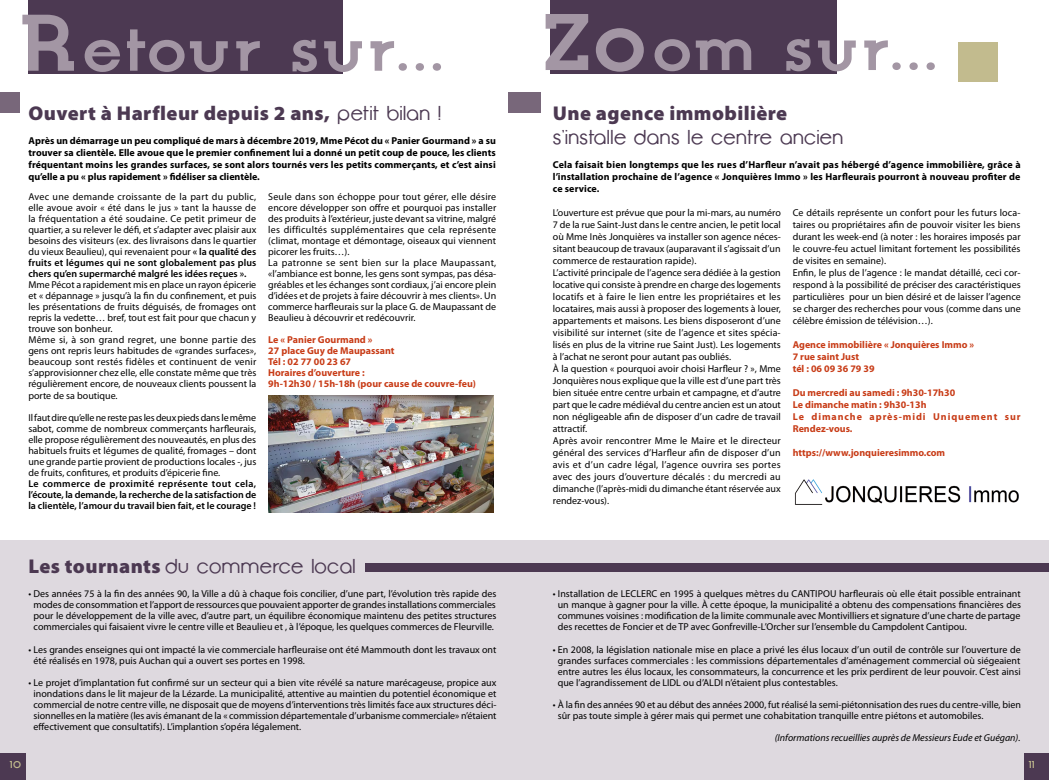
<style>
.page{position:relative;width:1049px;height:780px;background:#fff}
.page>*{position:absolute;margin:0;border:0;box-sizing:border-box;transform-origin:0 0}
.t1{font:700 59px "Opificio Serif";letter-spacing:.03em;color:#a396a4;scale:1.1 1}
.t2{font:900 20px "Myriad Pro";letter-spacing:.02em;color:#4c3952}
.t3{font:20px "Opificio";letter-spacing:.025em;color:#4c3952}
.t4{font:10px/11px "Myriad Pro";color:#000}
.t5{font:700 10px/12px "Myriad Pro";letter-spacing:.005em;color:#000;text-align:justify}
.t6{font:700 10px/12px "Myriad Pro";color:#c83c17}
.t7{font:600 10px/11px "Myriad Pro";color:#000;text-align:justify}
.t8{font:italic 10px "Myriad Pro";color:#000}
.t9{font:700 10px "Opificio Serif";color:#c2bb8e}
.s1{font-size:80px}
.s2{font-family:"Opificio";font-weight:400}
.s3{font-weight:600}
.s4{font-family:"Myriad Pro";font-weight:900}
</style>
<div class="page">
<div style="left:0;top:540px;width:1049px;height:240px;background:#ded9df"></div>
<div style="left:958px;top:42px;width:40px;height:40px;background:#c2bb8e"></div>
<div style="left:0;top:92px;width:19px;height:21px;background:#78677a"></div>
<div style="left:508px;top:92px;width:32px;height:21px;background:#78677a"></div>
<div style="left:1025px;top:753px;width:24px;height:27px;background:#4c3952"></div>
<div style="left:0;top:753px;width:26px;height:27px;background:#4c3952"></div>
<div style="left:550px;top:0;width:286px;height:74px;background:#4c3952"></div>
<div style="left:29px;top:0;width:314px;height:74px;background:#4c3952"></div>
<img style="left:794px;top:479px;width:225px;height:26px">
<img style="left:268px;top:395px;width:226px;height:117px">
<div style="left:366px;top:563px;width:683px;height:9px;background:#4c3952"></div>
<h1 class="t1" style="left:18px;top:15px;width:837px"><span class="s1">R</span>etour sur... <span class="s1">Zo</span>om sur...</h1>
<h2 class="t2" style="left:28px;top:100px;width:414px">Ouvert à Harfleur depuis 2 ans, <span class="s2">petit bilan !</span></h2>
<h2 class="t2" style="left:553px;top:100px;width:236px">Une agence immobilière</h2>
<h2 class="t3" style="left:553px;top:126px;width:292px">s’installe dans le centre ancien</h2>
<p class="t5" style="left:29px;top:134px;width:469px">Après un démarrage un peu compliqué de mars à décembre 2019, Mme Pécot du « Panier Gourmand » a su trouver sa clientèle. Elle avoue que le premier confinement lui a donné un petit coup de pouce, les clients fréquentant moins les grandes surfaces, se sont alors tournés vers les petits commerçants, et c’est ainsi qu’elle a pu « plus rapidement » fidéliser sa clientèle.</p>
<p class="t5" style="left:553px;top:158px;width:469px">Cela faisait bien longtemps que les rues d’Harfleur n’avait pas hébergé d’agence immobilière, grâce à l’installation prochaine de l’agence « Jonquières Immo » les Harfleurais pourront à nouveau profiter de ce service.</p>
<p class="t4" style="left:268px;top:191px;width:230px">Seule dans son échoppe pour tout gérer, elle désire encore développer son offre et pourquoi pas installer des produits à l’extérieur, juste devant sa vitrine, malgré les difficultés supplémentaires que cela représente (climat, montage et démontage, oiseaux qui viennent picorer les fruits…).<br>La patronne se sent bien sur la place Maupassant, «l’ambiance est bonne, les gens sont sympas, pas désa&shy;gréables et les échanges sont cordiaux, j’ai encore plein d’idées et de projets à faire découvrir à mes clients». Un commerce harfleurais sur la place G. de Maupassant de Beaulieu à découvrir et redécouvrir.</p>
<p class="t6" style="left:268px;top:334px;width:209px;line-height:11px">Le « Panier Gourmand »<br>27 place Guy de Maupassant<br>Tél : 02 77 00 23 67<br>Horaires d’ouverture :<br>9h-12h30 / 15h-18h (pour cause de couvre-feu)</p>
<p class="t4" style="left:28px;top:191px;width:229px;text-align:justify">Avec une demande croissante de la part du public, elle avoue avoir « été dans le jus » tant la hausse de la fréquentation a été soudaine. Ce petit primeur de quartier, a su relever le défi, et s’adapter avec plaisir aux besoins des visiteurs (ex. des livraisons dans le quartier du vieux Beaulieu), qui revenaient pour <span class="s3">« la qualité des fruits et légumes qui ne sont globalement pas plus chers qu’en supermarché malgré les idées reçues ».</span></p>
<p class="t4" style="left:28px;top:279px;width:230px">Mme Pécot a rapidement mis en place un rayon épicerie et « dépannage » jusqu’à la fin du confinement, et puis les présentations de fruits déguisés, de fromages ont repris la vedette… bref, tout est fait pour que chacun y trouve son bonheur.<br>Même si, à son grand regret, une bonne partie des gens ont repris leurs habitudes de «grandes surfaces», beaucoup sont restés fidèles et continuent de venir s’approvisionner chez elle, elle constate même que très régulièrement encore, de nouveaux clients poussent la porte de sa boutique.</p>
<p class="t4" style="left:28px;top:411px;width:230px;text-align:justify">Il faut dire qu’elle ne reste pas les deux pieds dans le même sabot, comme de nombreux commerçants harfleurais, elle propose régulièrement des nouveautés, en plus des habituels fruits et légumes de qualité, fromages – dont une grande partie provient de productions locales -, jus de fruits, confitures, et produits d’épicerie fine.</p>
<p class="t7" style="left:28px;top:477px;width:229px">Le commerce de proximité représente tout cela, l’écoute, la demande, la recherche de la satisfaction de la clientèle, l’amour du travail bien fait, et le courage !</p>
<p class="t4" style="left:553px;top:206px;width:230px;line-height:12px">L’ouverture est prévue que pour la mi-mars, au numéro 7 de la rue Saint-Just dans le centre ancien, le petit local où Mme Inès Jonquières va installer son agence néces&shy;sitant beaucoup de travaux (auparavant il s’agissait d’un commerce de restauration rapide).<br>L’activité principale de l’agence sera dédiée à la gestion locative qui consiste à prendre en charge des logements locatifs et à faire le lien entre les propriétaires et les locataires, mais aussi à proposer des logements à louer, appartements et maisons. Les biens disposeront d’une visibilité sur internet (site de l’agence et sites spécia&shy;lisés en plus de la vitrine rue Saint Just). Les logements à l’achat ne seront pour autant pas oubliés.<br>À la question « pourquoi avoir choisi Harfleur ? », Mme Jonquières nous explique que la ville est d’une part très bien située entre centre urbain et campagne, et d’autre part que le cadre médiéval du centre ancien est un atout non négligeable afin de disposer d’un cadre de travail attractif.<br>Après avoir rencontrer Mme le Maire et le directeur général des services d’Harfleur afin de disposer d’un avis et d’un cadre légal, l’agence ouvrira ses portes avec des jours d’ouverture décalés : du mercredi au dimanche (l’après-midi du dimanche étant réservée aux rendez-vous).</p>
<p class="t4" style="left:793px;top:206px;width:230px;line-height:12px">Ce détails représente un confort pour les futurs loca&shy;taires ou propriétaires afin de pouvoir visiter les biens durant les week-end (à noter : les horaires imposés par le couvre-feu actuel limitant fortement les possibilités de visites en semaine).<br>Enfin, le plus de l’agence : le mandat détaillé, ceci cor&shy;respond à la possibilité de préciser des caractéristiques particulières pour un bien désiré et de laisser l’agence se charger des recherches pour vous (comme dans une célèbre émission de télévision…).</p>
<p class="t6" style="left:793px;top:338px;width:183px">Agence immobilière « Jonquières Immo »<br>7 rue saint Just<br>tél : 06 09 36 79 39</p>
<p class="t6" style="left:793px;top:386px;width:229px">Du mercredi au samedi : 9h30-17h30<br>Le dimanche matin : 9h30-13h<br>Le dimanche après-midi Uniquement sur<br>Rendez-vous.</p>
<p class="t6" style="left:793px;top:446px;width:154px">https://www.jonquieresimmo.com</p>
<h2 class="t3" style="left:28px;top:555px;width:329px"><span class="s4">Les tournants</span> du commerce local</h2>
<p class="t4" style="left:29px;top:588px;width:469px;text-align:center">• Des années 75 à la fin des années 90, la Ville a dû à chaque fois concilier, d’une part, l’évolution très rapide des modes de consommation et l’apport de ressources que pouvaient apporter de grandes installations commerciales pour le développement de la ville avec, d’autre part, un équilibre économique maintenu des petites structures commerciales qui faisaient vivre le centre ville et Beaulieu et , à l’époque, les quelques commerces de Fleurville.</p>
<p class="t4" style="left:34px;top:643px;width:464px;text-indent:-5px">• Les grandes enseignes qui ont impacté la vie commerciale harfleuraise ont été Mammouth dont les travaux ont été réalisés en 1978, puis Auchan qui a ouvert ses portes en 1998.</p>
<p class="t4" style="left:34px;top:676px;width:464px;text-align:justify;text-indent:-5px">• Le projet d’implantation fut confirmé sur un secteur qui a bien vite révélé sa nature marécageuse, propice aux inondations dans le lit majeur de la Lézarde. La municipalité, attentive au maintien du potentiel économique et commercial de notre centre ville, ne disposait que de moyens d’interventions très limités face aux structures déci&shy;sionnelles en la matière (les avis émanant de la « commission départementale d’urbanisme commerciale» n’étaient effectivement que consultatifs). L’implantion s’opéra légalement.</p>
<p class="t9" style="left:10px;top:758px;width:13px">10</p>
<p class="t4" style="left:558px;top:588px;width:465px;text-align:justify;text-indent:-5px">• Installation de LECLERC en 1995 à quelques mètres du CANTIPOU harfleurais où elle était possible entrainant un manque à gagner pour la ville. À cette époque, la municipalité a obtenu des compensations financières des communes voisines : modification de la limite communale avec Montivilliers et signature d’une charte de partage des recettes de Foncier et de TP avec Gonfreville-L’Orcher sur l’ensemble du Campdolent Cantipou.</p>
<p class="t4" style="left:558px;top:643px;width:464px;text-align:justify;text-indent:-5px">• En 2008, la législation nationale mise en place a privé les élus locaux d’un outil de contrôle sur l’ouverture de grandes surfaces commerciales : les commissions départementales d’aménagement commercial où siégeaient entre autres les élus locaux, les consommateurs, la concurrence et les prix perdirent de leur pouvoir. C’est ainsi que l’agrandissement de LIDL ou d’ALDI n’étaient plus contestables.</p>
<p class="t4" style="left:558px;top:698px;width:465px;text-indent:-5px">• À la fin des années 90 et au début des années 2000, fut réalisé la semi-piétonnisation des rues du centre-ville, bien sûr pas toute simple à gérer mais qui permet une cohabitation tranquille entre piétons et automobiles.</p>
<p class="t8" style="left:775px;top:731px;width:247px">(Informations recueillies auprès de Messieurs Eude et Guégan).</p>
<p class="t9" style="left:1029px;top:758px;width:8px">11</p>
</div>
